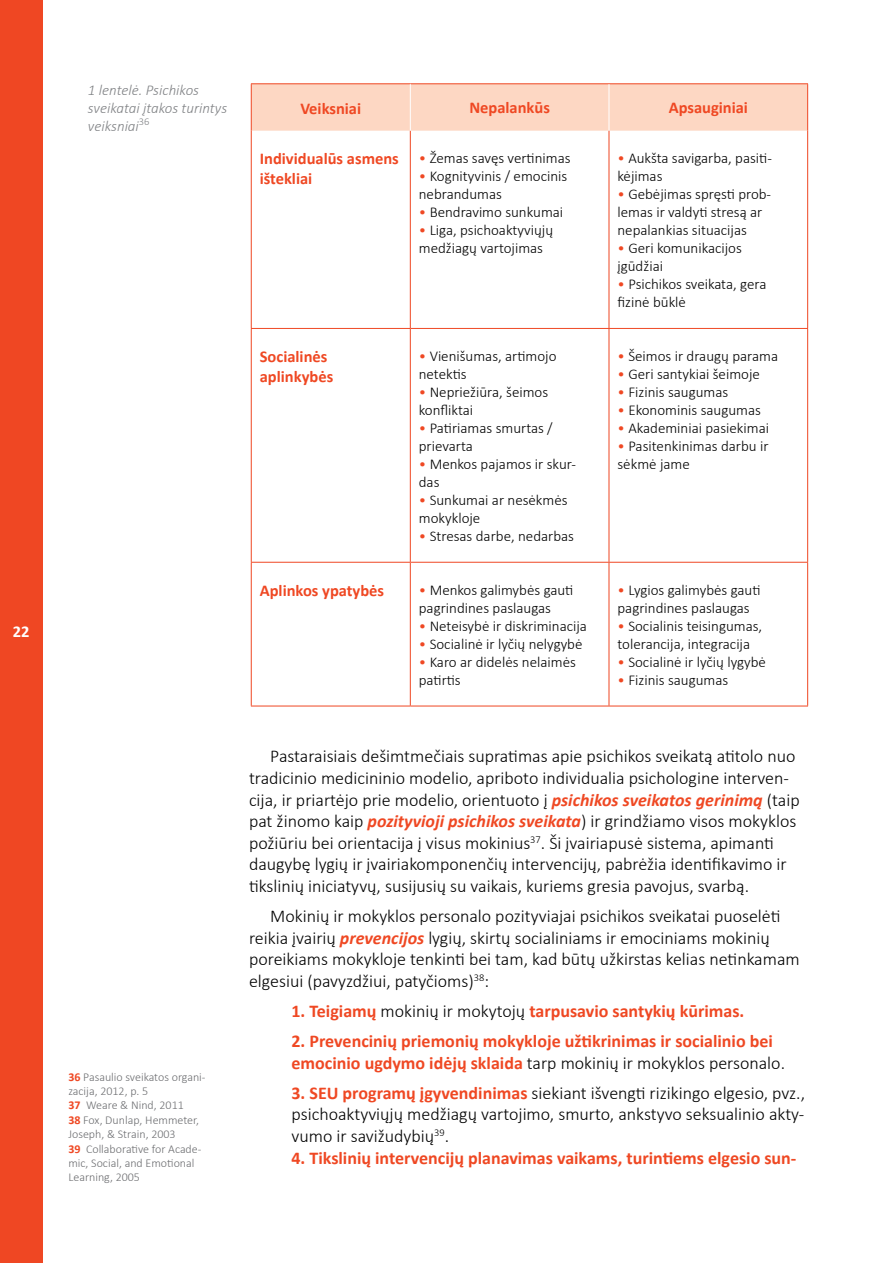
<style>
.page{position:relative;width:893px;height:1263px;background:#fff}
.page>*{position:absolute;margin:0;border:0;box-sizing:border-box;transform-origin:0 0}
.t1{font:300 18px/21.6px "Calibri";color:#000}
.t2{font:700 18px/21.6px "Calibri";color:#ef4823}
.t3{font:700 16.5px/19.5px "Calibri";color:#ef4823}
.t4{font:700 16.5px "Calibri";color:#fff}
.t5{font:300 15px/18px "Calibri";color:#000}
.t6{font:italic 300 15px/18px "Calibri";color:#808285}
.t7{font:300 12px/14.4px "Calibri";color:#6d6e71}
.s1{color:#ef4823}
.s2{font-weight:700;color:#ef4823}
.s3{font-weight:700;font-style:italic;color:#ef4823}
.s4{font-weight:300;color:#000}
</style>
<div class="page">
<div style="left:0;top:0;width:43px;height:1263px;background:#ef4723"></div>
<div style="left:252px;top:84px;width:555px;height:47px;background:#fdd7c3"></div>
<hr style="left:251px;top:83px;width:159px;height:1px;background:#ef4723">
<hr style="left:251px;top:84px;width:1px;height:47px;background:#ef4723">
<hr style="left:410px;top:83px;width:199px;height:1px;background:#ef4723">
<hr style="left:609px;top:83px;width:199px;height:1px;background:#ef4723">
<hr style="left:807px;top:84px;width:1px;height:47px;background:#ef4723">
<hr style="left:251px;top:131px;width:1px;height:197px;background:#ef4723">
<hr style="left:410px;top:131px;width:1px;height:197px;background:#ef4723">
<hr style="left:609px;top:131px;width:1px;height:197px;background:#ef4723">
<hr style="left:807px;top:131px;width:1px;height:197px;background:#ef4723">
<hr style="left:251px;top:328px;width:159px;height:1px;background:#ef4723">
<hr style="left:251px;top:329px;width:1px;height:233px;background:#ef4723">
<hr style="left:410px;top:328px;width:199px;height:1px;background:#ef4723">
<hr style="left:410px;top:329px;width:1px;height:233px;background:#ef4723">
<hr style="left:609px;top:328px;width:199px;height:1px;background:#ef4723">
<hr style="left:609px;top:329px;width:1px;height:233px;background:#ef4723">
<hr style="left:807px;top:329px;width:1px;height:233px;background:#ef4723">
<hr style="left:251px;top:562px;width:159px;height:1px;background:#ef4723">
<hr style="left:251px;top:563px;width:1px;height:143px;background:#ef4723">
<hr style="left:410px;top:562px;width:199px;height:1px;background:#ef4723">
<hr style="left:410px;top:563px;width:1px;height:143px;background:#ef4723">
<hr style="left:609px;top:562px;width:199px;height:1px;background:#ef4723">
<hr style="left:609px;top:563px;width:1px;height:143px;background:#ef4723">
<hr style="left:807px;top:563px;width:1px;height:143px;background:#ef4723">
<hr style="left:251px;top:706px;width:159px;height:1px;background:#ef4723">
<hr style="left:410px;top:706px;width:199px;height:1px;background:#ef4723">
<hr style="left:609px;top:706px;width:199px;height:1px;background:#ef4723">
<hr style="left:410px;top:84px;width:1px;height:47px;background:#fff">
<hr style="left:609px;top:84px;width:1px;height:47px;background:#fff">
<p class="t4" style="left:13px;top:620px;width:18px">22</p>
<p class="t6" style="left:88px;top:81px;width:141px">1 lentelė. Psichikos sveikatai įtakos turintys veiksniai<sup>36</sup></p>
<p class="t3" style="left:300px;top:98px;width:62px">Veiksniai</p>
<p class="t3" style="left:469px;top:98px;width:82px">Nepalankūs</p>
<p class="t3" style="left:669px;top:98px;width:81px">Apsauginiai</p>
<p class="t3" style="left:260px;top:149px;width:141px">Individualūs asmens ištekliai</p>
<p class="t5" style="left:419px;top:149px;width:153px"><span class="s1">•</span> Žemas savęs vertinimas</p>
<p class="t5" style="left:617px;top:149px;width:156px"><span class="s1">•</span> Aukšta savigarba, pasiti&shy;kėjimas</p>
<p class="t5" style="left:617px;top:185px;width:155px"><span class="s1">•</span> Gebėjimas spręsti prob&shy;lemas ir valdyti stresą ar nepalankias situacijas</p>
<p class="t5" style="left:617px;top:239px;width:126px"><span class="s1">•</span> Geri komunikacijos įgūdžiai</p>
<p class="t5" style="left:617px;top:275px;width:150px"><span class="s1">•</span> Psichikos sveikata, gera fizinė būklė</p>
<p class="t5" style="left:419px;top:167px;width:150px"><span class="s1">•</span> Kognityvinis / emocinis nebrandumas</p>
<p class="t5" style="left:419px;top:203px;width:146px"><span class="s1">•</span> Bendravimo sunkumai</p>
<p class="t5" style="left:419px;top:221px;width:136px"><span class="s1">•</span> Liga, psichoaktyviųjų medžiagų vartojimas</p>
<p class="t3" style="left:260px;top:347px;width:75px">Socialinės aplinkybės</p>
<p class="t5" style="left:419px;top:347px;width:139px"><span class="s1">•</span> Vienišumas, artimojo netektis</p>
<p class="t5" style="left:419px;top:383px;width:131px"><span class="s1">•</span> Nepriežiūra, šeimos konfliktai</p>
<p class="t5" style="left:419px;top:419px;width:135px"><span class="s1">•</span> Patiriamas smurtas / prievarta</p>
<p class="t5" style="left:419px;top:455px;width:159px"><span class="s1">•</span> Menkos pajamos ir skur&shy;das</p>
<p class="t5" style="left:419px;top:491px;width:150px"><span class="s1">•</span> Sunkumai ar nesėkmės mokykloje</p>
<p class="t5" style="left:419px;top:527px;width:157px"><span class="s1">•</span> Stresas darbe, nedarbas</p>
<p class="t3" style="left:260px;top:580px;width:126px">Aplinkos ypatybės</p>
<p class="t5" style="left:419px;top:581px;width:156px"><span class="s1">•</span> Menkos galimybės gauti pagrindines paslaugas</p>
<p class="t5" style="left:419px;top:617px;width:170px"><span class="s1">•</span> Neteisybė ir diskriminacija</p>
<p class="t5" style="left:419px;top:635px;width:165px"><span class="s1">•</span> Socialinė ir lyčių nelygybė</p>
<p class="t5" style="left:419px;top:653px;width:159px"><span class="s1">•</span> Karo ar didelės nelaimės patirtis</p>
<p class="t5" style="left:617px;top:347px;width:162px"><span class="s1">•</span> Šeimos ir draugų parama</p>
<p class="t5" style="left:617px;top:365px;width:144px"><span class="s1">•</span> Geri santykiai šeimoje</p>
<p class="t5" style="left:617px;top:383px;width:112px"><span class="s1">•</span> Fizinis saugumas</p>
<p class="t5" style="left:617px;top:401px;width:145px"><span class="s1">•</span> Ekonominis saugumas</p>
<p class="t5" style="left:617px;top:419px;width:153px"><span class="s1">•</span> Akademiniai pasiekimai</p>
<p class="t5" style="left:617px;top:437px;width:153px"><span class="s1">•</span> Pasitenkinimas darbu ir sėkmė jame</p>
<p class="t5" style="left:617px;top:581px;width:145px"><span class="s1">•</span> Lygios galimybės gauti pagrindines paslaugas</p>
<p class="t5" style="left:617px;top:617px;width:146px"><span class="s1">•</span> Socialinis teisingumas, tolerancija, integracija</p>
<p class="t5" style="left:617px;top:653px;width:150px"><span class="s1">•</span> Socialinė ir lyčių lygybė</p>
<p class="t5" style="left:617px;top:671px;width:112px"><span class="s1">•</span> Fizinis saugumas</p>
<p class="t7" style="left:68px;top:1069px;width:139px"><span class="s2">36</span> Pasaulio sveikatos organi&shy;zacija, 2012, p. 5<br><span class="s2">37</span> Weare &amp; Nind, 2011<br><span class="s2">38</span> Fox, Dunlap, Hemmeter,<br>Joseph, &amp; Strain, 2003<br><span class="s2">39</span> Collaborative for Acade&shy;mic, Social, and Emotional<br>Learning, 2005</p>
<p class="t1" style="left:249px;top:745px;width:552px;text-indent:21px">Pastaraisiais dešimtmečiais supratimas apie psichikos sveikatą atitolo nuo tradicinio medicininio modelio, apriboto individualia psichologine interven&shy;cija, ir priartėjo prie modelio, orientuoto į <span class="s3">psichikos sveikatos gerinimą</span> (taip pat žinomo kaip <span class="s3">pozityvioji psichikos sveikata</span>) ir grindžiamo visos mokyklos požiūriu bei orientacija į visus mokinius<sup>37</sup>. Ši įvairiapusė sistema, apimanti daugybę lygių ir įvairiakomponenčių intervencijų, pabrėžia identifikavimo ir tikslinių iniciatyvų, susijusių su vaikais, kuriems gresia pavojus, svarbą.</p>
<p class="t1" style="left:249px;top:905px;width:552px;text-indent:21px">Mokinių ir mokyklos personalo pozityviajai psichikos sveikatai puoselėti reikia įvairių <span class="s3">prevencijos</span> lygių, skirtų socialiniams ir emociniams mokinių poreikiams mokykloje tenkinti bei tam, kad būtų užkirstas kelias netinkamam elgesiui (pavyzdžiui, patyčioms)<sup>38</sup>:</p>
<p class="t2" style="left:292px;top:1000px;width:454px">1. Teigiamų <span class="s4">mokinių ir mokytojų</span> tarpusavio santykių kūrimas.</p>
<p class="t2" style="left:292px;top:1030px;width:495px">2. Prevencinių priemonių mokykloje užtikrinimas ir socialinio bei emocinio ugdymo idėjų sklaida <span class="s4">tarp mokinių ir mokyklos personalo.</span></p>
<p class="t1" style="left:292px;top:1082px;width:515px;text-align:justify"><span class="s2">3. SEU programų įgyvendinimas</span> siekiant išvengti rizikingo elgesio, pvz., psichoaktyviųjų medžiagų vartojimo, smurto, ankstyvo seksualinio akty&shy;vumo ir savižudybių<sup>39</sup>.</p>
<p class="t2" style="left:292px;top:1147px;width:506px">4. Tikslinių intervencijų planavimas vaikams, turintiems elgesio sun-</p>
</div>
